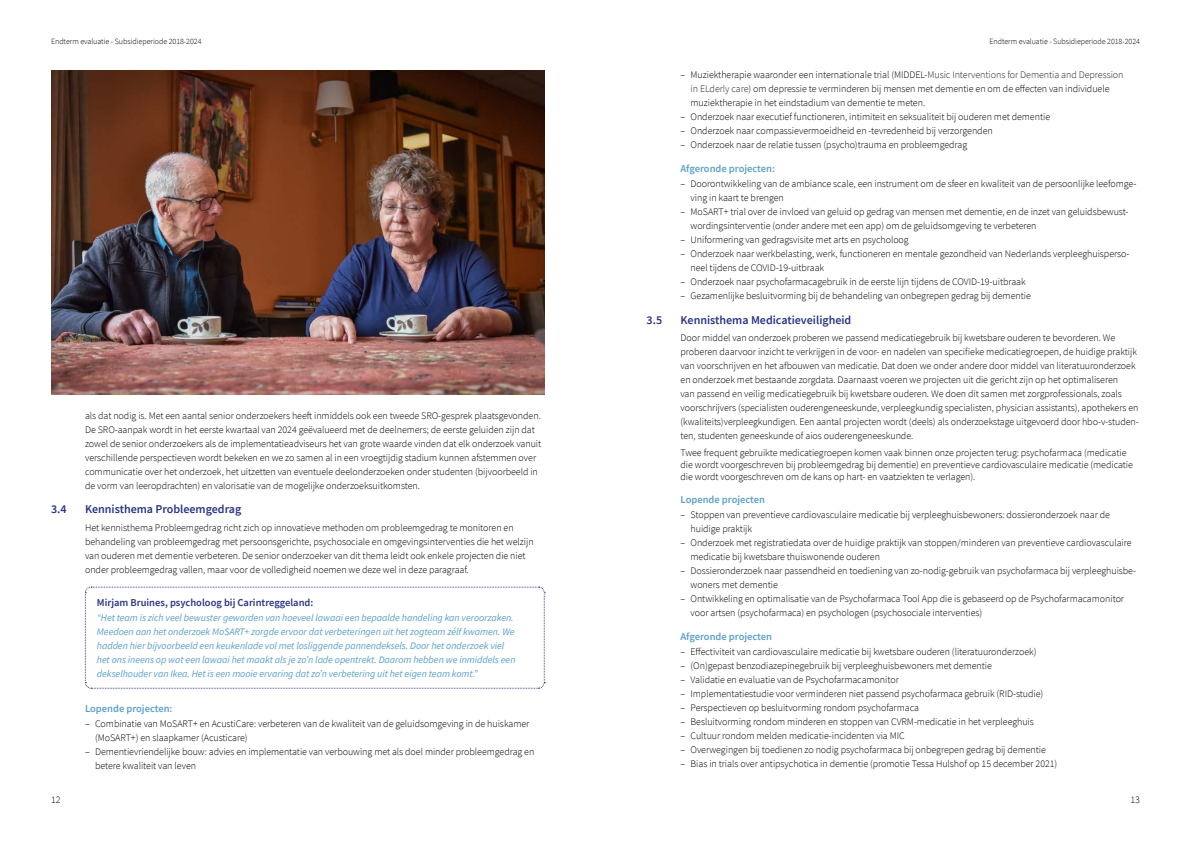
<style>
.page{position:relative;width:1191px;height:842px;background:#fff}
.page>*{position:absolute;margin:0;border:0;box-sizing:border-box;transform-origin:0 0}
.t1{font:600 12px "Source Sans Pro";color:#283583}
.t2{font:600 10.5px "Source Sans Pro";color:#5da0ca}
.t3{font:600 10.5px "Source Sans Pro";color:#283583}
.t4{font:300 10px/14px "Source Sans Pro";letter-spacing:-.005em;color:#000}
.t5{font:italic 10px/14px "Source Sans Pro";letter-spacing:-.005em;color:#5da0ca}
.t6{font:300 8px "Source Sans Pro";letter-spacing:-.005em;color:#000}
.s1{color:#212529}
</style>
<div class="page">
<svg style="left:85px;top:587px;width:460px;height:102px"></svg>
<img style="left:51px;top:71px;width:493px;height:323px">
<p class="t6" style="left:51px;top:37px;width:152px">Endterm evaluatie - Subsidieperiode 2018-2024</p>
<p class="t6" style="left:989px;top:37px;width:152px">Endterm evaluatie - Subsidieperiode 2018-2024</p>
<p class="t4" style="left:690px;top:68px;width:434px;text-indent:-10px">– Muziektherapie waaronder een internationale trial (MIDDEL-<span class="s1">Music Interventions for Dementia and Depression in ELderly care</span>) om depressie te verminderen bij mensen met dementie en om de effecten van individuele muziektherapie in het eindstadium van dementie te meten.</p>
<p class="t4" style="left:680px;top:110px;width:371px">– Onderzoek naar executief functioneren, intimiteit en seksualiteit bij ouderen met dementie</p>
<p class="t4" style="left:680px;top:124px;width:314px">– Onderzoek naar compassievermoeidheid en -tevredenheid bij verzorgenden</p>
<p class="t4" style="left:680px;top:138px;width:288px">– Onderzoek naar de relatie tussen (psycho)trauma en probleemgedrag</p>
<p class="t2" style="left:680px;top:162px;width:96px">Afgeronde projecten:</p>
<p class="t4" style="left:690px;top:177px;width:447px;text-indent:-10px">– Doorontwikkeling van de ambiance scale, een instrument om de sfeer en kwaliteit van de persoonlijke leefomge&shy;ving in kaart te brengen</p>
<p class="t4" style="left:690px;top:205px;width:439px;text-indent:-10px">– MoSART+ trial over de invloed van geluid op gedrag van mensen met dementie, en de inzet van geluidsbewust&shy;wordingsinterventie (onder andere met een app) om de geluidsomgeving te verbeteren</p>
<p class="t4" style="left:680px;top:233px;width:230px">– Uniformering van gedragsvisite met arts en psycholoog</p>
<p class="t4" style="left:690px;top:247px;width:440px;text-indent:-10px">– Onderzoek naar werkbelasting, werk, functioneren en mentale gezondheid van Nederlands verpleeghuisperso&shy;neel tijdens de COVID-19-uitbraak</p>
<p class="t4" style="left:680px;top:275px;width:347px">– Onderzoek naar psychofarmacagebruik in de eerste lijn tijdens de COVID-19-uitbraak</p>
<p class="t4" style="left:680px;top:289px;width:352px">– Gezamenlijke besluitvorming bij de behandeling van onbegrepen gedrag bij dementie</p>
<p class="t1" style="left:646px;top:312px;width:17px">3.5</p>
<p class="t1" style="left:680px;top:312px;width:172px">Kennisthema Medicatieveiligheid</p>
<p class="t4" style="left:680px;top:331px;width:460px">Door middel van onderzoek proberen we passend medicatiegebruik bij kwetsbare ouderen te bevorderen. We proberen daarvoor inzicht te verkrijgen in de voor- en nadelen van specifieke medicatiegroepen, de huidige praktijk van voorschrijven en het afbouwen van medicatie. Dat doen we onder andere door middel van literatuuronderzoek en onderzoek met bestaande zorgdata. Daarnaast voeren we projecten uit die gericht zijn op het optimaliseren<br>van passend en veilig medicatiegebruik bij kwetsbare ouderen. We doen dit samen met zorgprofessionals, zoals voorschrijvers (specialisten ouderengeneeskunde, verpleegkundig specialisten, physician assistants), apothekers en (kwaliteits)verpleegkundigen. Een aantal projecten wordt (deels) als onderzoekstage uitgevoerd door hbo-v-studen&shy;ten, studenten geneeskunde of aios ouderengeneeskunde.</p>
<p class="t4" style="left:680px;top:446px;width:454px;line-height:12px">Twee frequent gebruikte medicatiegroepen komen vaak binnen onze projecten terug: psychofarmaca (medicatie die wordt voorgeschreven bij probleemgedrag bij dementie) en preventieve cardiovasculaire medicatie (medicatie die wordt voorgeschreven om de kans op hart- en vaatziekten te verlagen).</p>
<p class="t2" style="left:680px;top:493px;width:86px">Lopende projecten</p>
<p class="t4" style="left:690px;top:508px;width:421px;text-indent:-10px">– Stoppen van preventieve cardiovasculaire medicatie bij verpleeghuisbewoners: dossieronderzoek naar de huidige praktijk</p>
<p class="t4" style="left:690px;top:536px;width:442px;text-indent:-10px">– Onderzoek met registratiedata over de huidige praktijk van stoppen/minderen van preventieve cardiovasculaire medicatie bij kwetsbare thuiswonende ouderen</p>
<p class="t4" style="left:690px;top:564px;width:447px;text-indent:-10px">– Dossieronderzoek naar passendheid en toediening van zo-nodig-gebruik van psychofarmaca bij verpleeghuisbe&shy;woners met dementie</p>
<p class="t4" style="left:690px;top:592px;width:435px;text-indent:-10px">– Ontwikkeling en optimalisatie van de Psychofarmaca Tool App die is gebaseerd op de Psychofarmacamonitor voor artsen (psychofarmaca) en psychologen (psychosociale interventies)</p>
<p class="t2" style="left:680px;top:629px;width:93px">Afgeronde projecten</p>
<p class="t4" style="left:680px;top:645px;width:357px">– Effectiviteit van cardiovasculaire medicatie bij kwetsbare ouderen (literatuuronderzoek)</p>
<p class="t4" style="left:680px;top:659px;width:313px">– (On)gepast benzodiazepinegebruik bij verpleeghuisbewoners met dementie</p>
<p class="t4" style="left:680px;top:673px;width:220px">– Validatie en evaluatie van de Psychofarmacamonitor</p>
<p class="t4" style="left:680px;top:687px;width:364px">– Implementatiestudie voor verminderen niet passend psychofarmaca gebruik (RID-studie)</p>
<p class="t4" style="left:680px;top:701px;width:240px">– Perspectieven op besluitvorming rondom psychofarmaca</p>
<p class="t4" style="left:680px;top:715px;width:355px">– Besluitvorming rondom minderen en stoppen van CVRM-medicatie in het verpleeghuis</p>
<p class="t4" style="left:680px;top:729px;width:226px">– Cultuur rondom melden medicatie-incidenten via MIC</p>
<p class="t4" style="left:680px;top:743px;width:367px">– Overwegingen bij toedienen zo nodig psychofarmaca bij onbegrepen gedrag bij dementie</p>
<p class="t4" style="left:680px;top:757px;width:378px">– Bias in trials over antipsychotica in dementie (promotie Tessa Hulshof op 15 december 2021)</p>
<p class="t4" style="left:85px;top:408px;width:458px">als dat nodig is. Met een aantal senior onderzoekers heeft inmiddels ook een tweede SRO-gesprek plaatsgevonden.<br>De SRO-aanpak wordt in het eerste kwartaal van 2024 geëvalueerd met de deelnemers; de eerste geluiden zijn dat zowel de senior onderzoekers als de implementatieadviseurs het van grote waarde vinden dat elk onderzoek vanuit verschillende perspectieven wordt bekeken en we zo samen al in een vroegtijdig stadium kunnen afstemmen over communicatie over het onderzoek, het uitzetten van eventuele deelonderzoeken onder studenten (bijvoorbeeld in de vorm van leeropdrachten) en valorisatie van de mogelijke onderzoeksuitkomsten.</p>
<p class="t1" style="left:51px;top:501px;width:17px">3.4</p>
<p class="t1" style="left:85px;top:501px;width:158px">Kennisthema Probleemgedrag</p>
<p class="t4" style="left:85px;top:521px;width:450px">Het kennisthema Probleemgedrag richt zich op innovatieve methoden om probleemgedrag te monitoren en behandeling van probleemgedrag met persoonsgerichte, psychosociale en omgevingsinterventies die het welzijn van ouderen met dementie verbeteren. De senior onderzoeker van dit thema leidt ook enkele projecten die niet onder probleemgedrag vallen, maar voor de volledigheid noemen we deze wel in deze paragraaf.</p>
<p class="t3" style="left:97px;top:595px;width:218px">Mirjam Bruines, psycholoog bij Carintreggeland:</p>
<p class="t5" style="left:97px;top:610px;width:420px">“Het team is zich veel bewuster geworden van hoeveel lawaai een bepaalde handeling kan veroorzaken.<br>Meedoen aan het onderzoek MoSART+ zorgde ervoor dat verbeteringen uit het zogteam zélf kwamen. We hadden hier bijvoorbeeld een keukenlade vol met losliggende pannendeksels. Door het onderzoek viel het ons ineens op wat een lawaai het maakt als je zo’n lade opentrekt. Daarom hebben we inmiddels een dekselhouder van Ikea. Het is een mooie ervaring dat zo’n verbetering uit het eigen team komt.”</p>
<p class="t2" style="left:85px;top:702px;width:89px">Lopende projecten:</p>
<p class="t4" style="left:95px;top:717px;width:436px;text-indent:-10px">– Combinatie van MoSART+ en AcustiCare: verbeteren van de kwaliteit van de geluidsomgeving in de huiskamer (MoSART+) en slaapkamer (Acusticare)</p>
<p class="t4" style="left:95px;top:745px;width:441px;text-indent:-10px">– Dementievriendelijke bouw: advies en implementatie van verbouwing met als doel minder probleemgedrag en betere kwaliteit van leven</p>
<p class="t4" style="left:51px;top:792px;width:11px">12</p>
<p class="t4" style="left:1130px;top:792px;width:11px">13</p>
</div>
